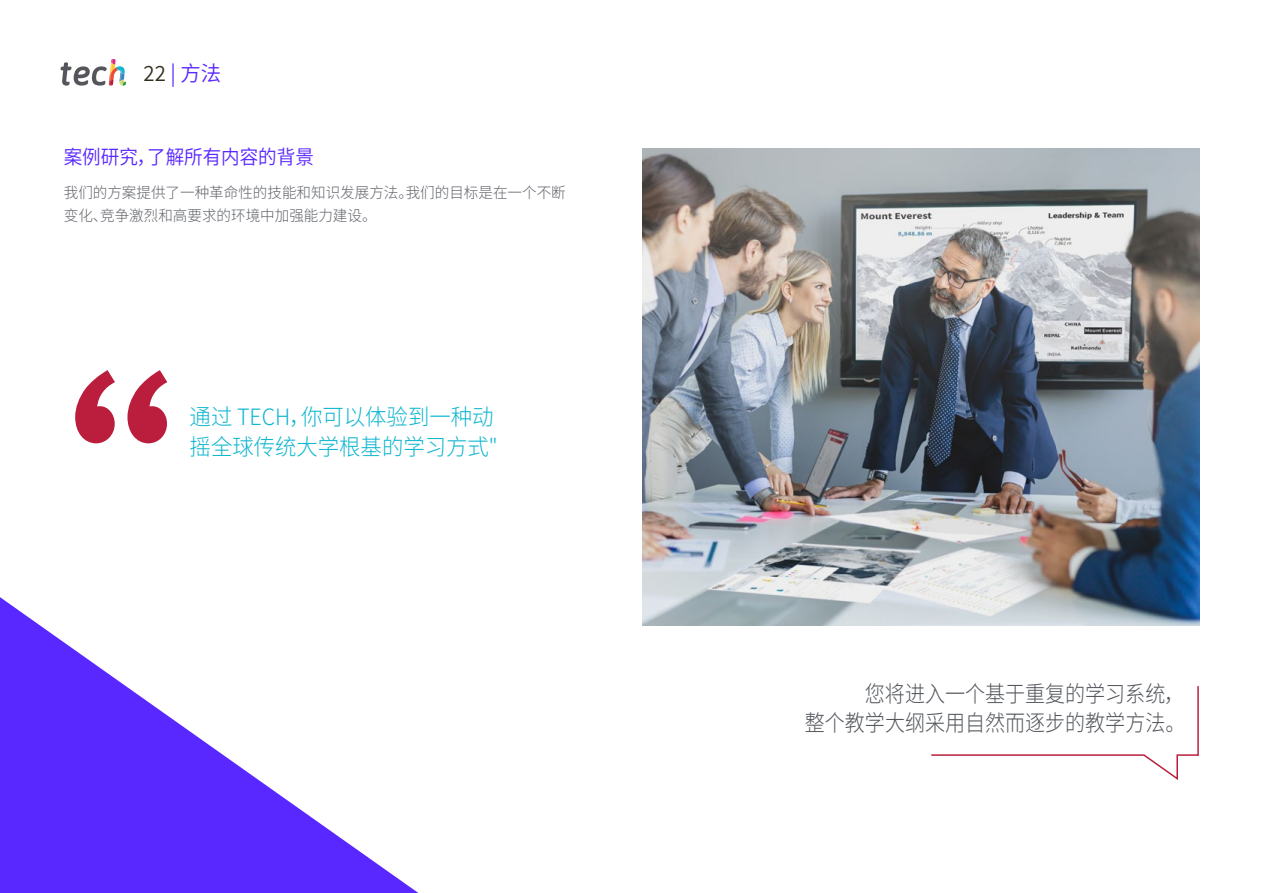
<style>
.page{position:relative;width:1263px;height:893px;background:#fff}
.page>*{position:absolute;margin:0;border:0;box-sizing:border-box;transform-origin:0 0}
.t1{font:300 22.5px/28.5px "Source Han Sans CN";color:#52555b;text-align:right;scale:.89 1}
.t2{font:300 22.5px/30px "Source Han Sans CN";color:#0fb6cf;scale:.95 1}
.t3{font:21px "Source Han Sans CN";color:#5927ff}
.t4{font:19.5px "Source Han Sans CN";color:#5927ff;scale:.95 1}
.t5{font:300 15px/22.5px "Source Han Sans CN";color:#61646a}
.s1{color:#312e20}
</style>
<div class="page">
<svg style="left:0;top:597px;width:419px;height:296px"></svg>
<svg style="left:931px;top:686px;width:268px;height:94px"></svg>
<svg style="left:75px;top:370px;width:92px;height:73px"></svg>
<img style="left:642px;top:149px;width:557px;height:477px">
<svg style="left:61px;top:59px;width:65px;height:27px"></svg>
<h2 class="t3" style="left:144px;top:61px;width:79px"><span class="s1">22</span> | 方法</h2>
<h3 class="t4" style="left:64px;top:146px;width:265px">案例研究，了解所有内容的背景</h3>
<p class="t5" style="left:64px;top:182px;width:503px">我们的方案提供了一种革命性的技能和知识发展方法。我们的目标是在一个不断变化、竞争激烈和高要求的环境中加强能力建设。</p>
<h1 class="t2" style="left:190px;top:402px;width:326px">通过 TECH，你可以体验到一种动摇全球传统大学根基的学习方式"</h1>
<h1 class="t1" style="left:805px;top:680px;width:429px">您将进入一个基于重复的学习系统，<br>整个教学大纲采用自然而逐步的教学方法。</h1>
</div>
